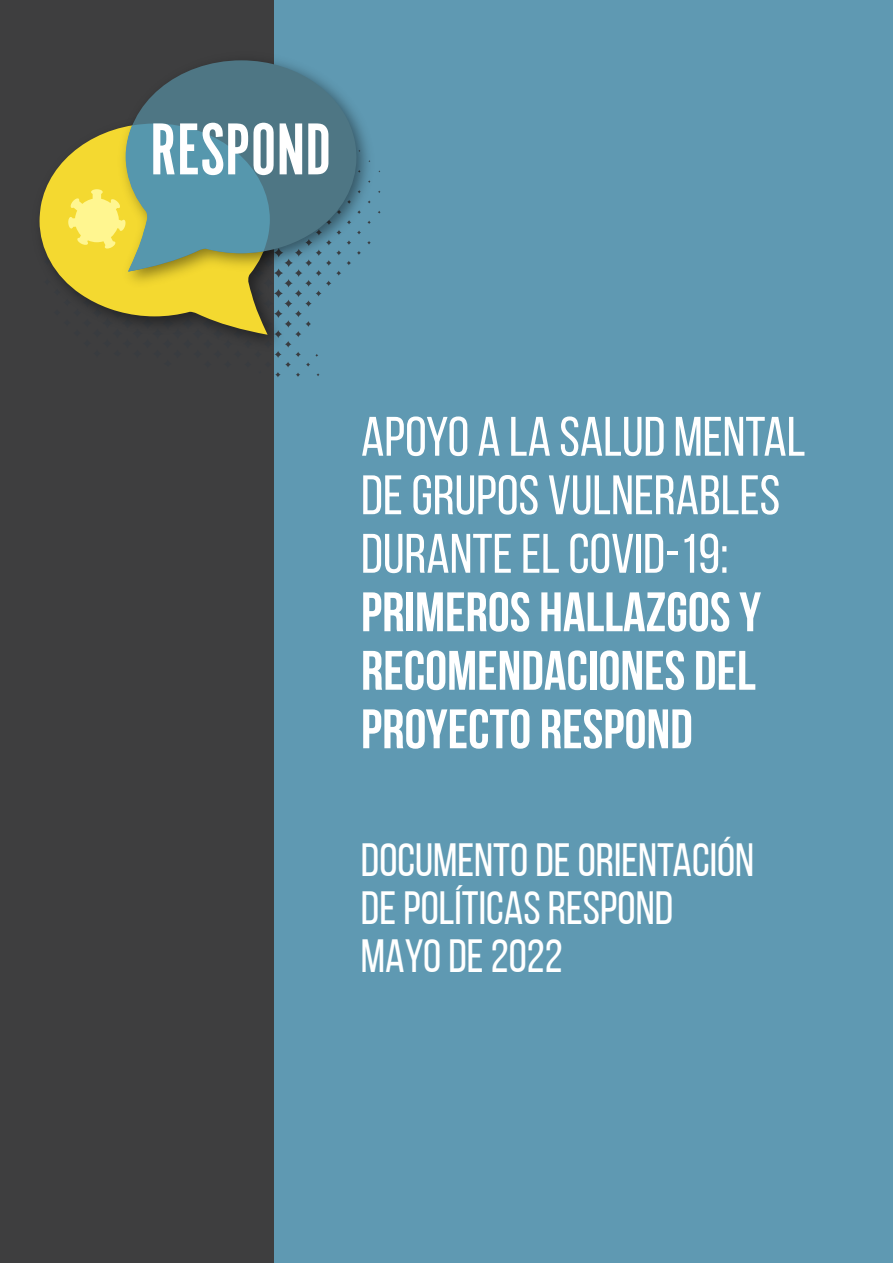
<style>
.page{position:relative;width:893px;height:1263px;background:#fff}
.page>*{position:absolute;margin:0;border:0;box-sizing:border-box;transform-origin:0 0}
.t1{font:55.5px/58.5px "Bebas Neue";color:#fff}
.t2{font:700 55.5px/58.5px "Bebas Neue";color:#fff;text-align:justify}
.t3{font:46.5px/48px "Bebas Neue";color:#fff}
</style>
<div class="page">
<div style="left:274px;top:0;width:619px;height:1263px;background:#5f99b2"></div>
<div style="left:0;top:0;width:274px;height:1263px;background:#3e3e3f"></div>
<div style="left:173px;top:349px;width:9px;height:10px;background:#393c40;border-radius:50%"></div>
<div style="left:193px;top:349px;width:9px;height:10px;background:#393c40;border-radius:50%"></div>
<div style="left:213px;top:350px;width:9px;height:9px;background:#393c40;border-radius:50%"></div>
<div style="left:224px;top:360px;width:8px;height:8px;background:#393c40;border-radius:50%"></div>
<div style="left:244px;top:361px;width:8px;height:7px;background:#393c40;border-radius:50%"></div>
<div style="left:265px;top:361px;width:6px;height:7px;background:#393c40;border-radius:50%"></div>
<svg style="left:275px;top:352px;width:45px;height:25px"></svg>
<svg style="left:295px;top:310px;width:7px;height:7px"></svg>
<svg style="left:295px;top:321px;width:16px;height:16px"></svg>
<svg style="left:305px;top:300px;width:7px;height:7px"></svg>
<img style="left:39px;top:214px;width:254px;height:144px">
<svg style="left:40px;top:156px;width:230px;height:179px"></svg>
<img style="left:356px;top:117px;width:24px;height:138px">
<svg style="left:133px;top:60px;width:223px;height:154px;fill:#4e7684"></svg>
<svg style="left:68px;top:123px;width:283px;height:173px"></svg>
<div style="left:204px;top:360px;width:8px;height:8px;background:#393c40;border-radius:50%"></div>
<p class="t1" style="left:361px;top:407px;width:446px">APOYO A LA SALUD MENTAL<br>DE GRUPOS VULNERABLES<br>DURANTE EL COVID-19:</p>
<p class="t2" style="left:361px;top:582px;width:402px">PRIMEROS HALLAZGOS Y RECOMENDACIONES DEL PROYECTO RESPOND</p>
<p class="t3" style="left:361px;top:835px;width:395px">DOCUMENTO DE ORIENTACIÓN<br>DE POLÍTICAS RESPOND</p>
<p class="t3" style="left:361px;top:931px;width:203px">MAYO DE 2022</p>
</div>
